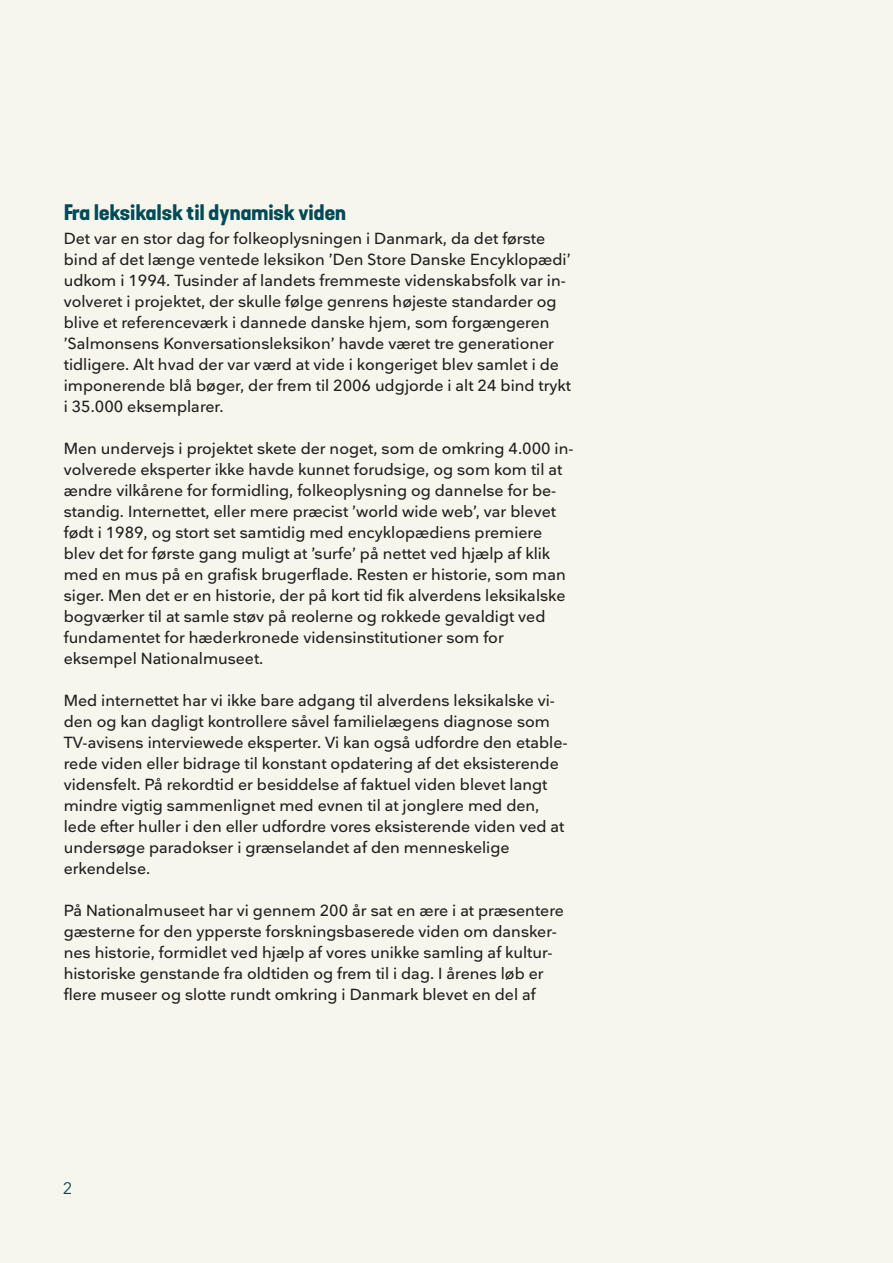
<style>
.page{position:relative;width:893px;height:1263px;background:#f7f6ed}
.page>*{position:absolute;margin:0;border:0;box-sizing:border-box;transform-origin:0 0}
.Core5-rubrik{font:700 expanded 21px "Kapra Neue";color:#004a58}
.t1{font:16.5px "Nationale";color:#004a58}
.Core5-brød{font:500 15.9px/21px "Nationale";color:#231f20}
</style>
<div class="page">
<p class="Core5-rubrik" style="left:64px;top:199px;width:284px">Fra leksikalsk til dynamisk viden</p>
<p class="Core5-brød" style="left:64px;top:228px;width:509px">Det var en stor dag for folkeoplysningen i Danmark, da det første bind af det længe ventede leksikon ’Den Store Danske Encyklopædi’ udkom i 1994. Tusinder af landets fremmeste videnskabsfolk var in&shy;volveret i projektet, der skulle følge genrens højeste standarder og blive et referenceværk i dannede danske hjem, som forgængeren ’Salmonsens Konversationsleksikon’ havde været tre generationer tidligere. Alt hvad der var værd at vide i kongeriget blev samlet i de imponerende blå bøger, der frem til 2006 udgjorde i alt 24 bind trykt i 35.000 eksemplarer.</p>
<p class="Core5-brød" style="left:64px;top:438px;width:511px">Men undervejs i projektet skete der noget, som de omkring 4.000 in&shy;volverede eksperter ikke havde kunnet forudsige, og som kom til at ændre vilkårene for formidling, folkeoplysning og dannelse for be&shy;standig. Internettet, eller mere præcist ’world wide web’, var blevet født i 1989, og stort set samtidig med encyklopædiens premiere blev det for første gang muligt at ’surfe’ på nettet ved hjælp af klik med en mus på en grafisk brugerflade. Resten er historie, som man siger. Men det er en historie, der på kort tid fik alverdens leksikalske bogværker til at samle støv på reolerne og rokkede gevaldigt ved fundamentet for hæderkronede vidensinstitutioner som for eksempel Nationalmuseet.</p>
<p class="Core5-brød" style="left:64px;top:690px;width:505px">Med internettet har vi ikke bare adgang til alverdens leksikalske vi&shy;den og kan dagligt kontrollere såvel familielægens diagnose som TV-avisens interviewede eksperter. Vi kan også udfordre den etable&shy;rede viden eller bidrage til konstant opdatering af det eksisterende vidensfelt. På rekordtid er besiddelse af faktuel viden blevet langt mindre vigtig sammenlignet med evnen til at jonglere med den, lede efter huller i den eller udfordre vores eksisterende viden ved at undersøge paradokser i grænselandet af den menneskelige erkendelse.</p>
<p class="Core5-brød" style="left:64px;top:900px;width:502px">På Nationalmuseet har vi gennem 200 år sat en ære i at præsentere gæsterne for den ypperste forskningsbaserede viden om dansker&shy;nes historie, formidlet ved hjælp af vores unikke samling af kultur&shy;historiske genstande fra oldtiden og frem til i dag. I årenes løb er flere museer og slotte rundt omkring i Danmark blevet en del af</p>
<p class="t1" style="left:63px;top:1177px;width:11px">2</p>
</div>
